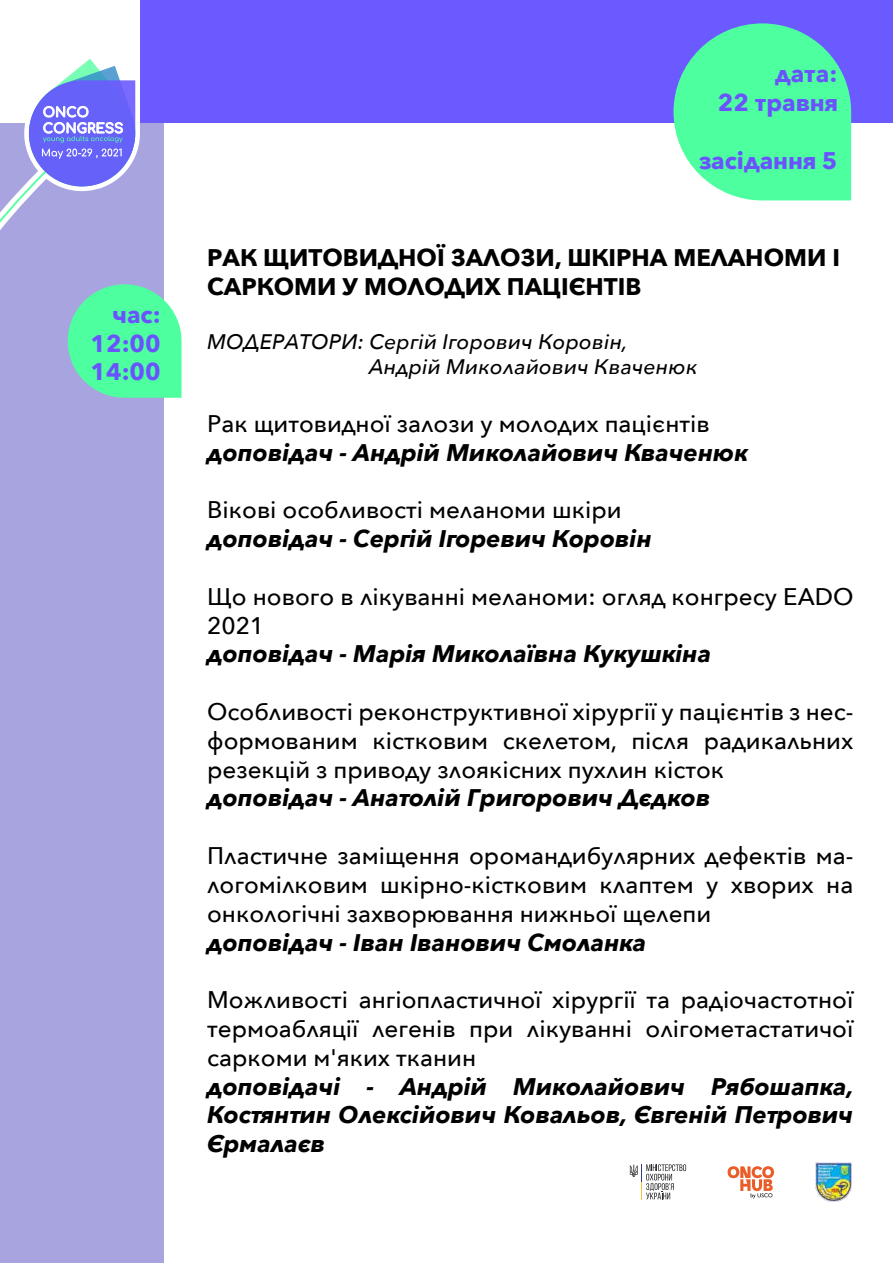
<style>
.page{position:relative;width:893px;height:1263px;background:#fff}
.page>*{position:absolute;margin:0;border:0;box-sizing:border-box;transform-origin:0 0}
.t1{font:500 24px/28.8px "Avenir Next";color:#000;text-align:justify}
.t2{font:italic 700 24px/28.8px "Avenir Next";color:#000;text-align:justify}
.t3{font:700 24px/28.8px "Avenir Next";color:#000}
.t4{font:700 24px/28.8px "Avenir Next";color:#6a52ff;text-align:right}
.t5{font:italic 500 21px/25.2px "Avenir Next";color:#000}
</style>
<div class="page">
<div style="left:0;top:123px;width:164px;height:1140px;background:#a7a4e0"></div>
<svg style="left:0;top:59px;width:182px;height:339px"></svg>
<svg style="left:827px;top:1162px;width:25px;height:40px"></svg>
<img style="left:815px;top:1162px;width:36px;height:39px">
<svg style="left:727px;top:1166px;width:47px;height:33px"></svg>
<svg style="left:629px;top:1164px;width:58px;height:36px"></svg>
<div style="left:140px;top:0;width:753px;height:123px;background:#6b5aff"></div>
<svg style="left:673px;top:23px;width:178px;height:177px"></svg>
<p class="t4" style="left:91px;top:300px;width:71px;text-align:justify;text-indent:22px">час:<br>12:00<br>14:00</p>
<p class="t4" style="left:718px;top:59px;width:121px">дата:<br>22 травня</p>
<p class="t4" style="left:699px;top:145px;width:139px">засідання 5</p>
<p class="t3" style="left:207px;top:243px;width:634px">РАК ЩИТОВИДНОЇ ЗАЛОЗИ, ШКІРНА МЕЛАНОМИ І<br>САРКОМИ У МОЛОДИХ ПАЦІЄНТІВ</p>
<p class="t5" style="left:369px;top:328px;width:330px;text-indent:-162px">МОДЕРАТОРИ: Сергій Ігорович Коровін,<br>Андрій Миколайович Кваченюк</p>
<p class="t1" style="left:207px;top:408px;width:504px">Рак щитовидної залози у молодих пацієнтів</p>
<p class="t2" style="left:207px;top:438px;width:542px">доповідач - Андрій Миколайович Кваченюк</p>
<p class="t1" style="left:207px;top:495px;width:416px">Вікові особливості меланоми шкіри</p>
<p class="t2" style="left:207px;top:524px;width:446px">доповідач - Сергій Ігоревич Коровін</p>
<p class="t1" style="left:207px;top:581px;width:648px">Що нового в лікуванні меланоми: огляд конгресу EADO<br>2021</p>
<p class="t2" style="left:207px;top:639px;width:506px">доповідач - Марія Миколаївна Кукушкіна</p>
<p class="t1" style="left:207px;top:696px;width:648px">Особливості реконструктивної хірургії у пацієнтів з нес&shy;формованим кістковим скелетом, після радикальних резекцій з приводу злоякісних пухлин кісток</p>
<p class="t2" style="left:207px;top:783px;width:505px">доповідач - Анатолій Григорович Дєдков</p>
<p class="t1" style="left:207px;top:840px;width:648px">Пластичне заміщення оромандибулярних дефектів ма&shy;логомілковим шкірно-кістковим клаптем у хворих на онкологічні захворювання нижньої щелепи</p>
<p class="t2" style="left:207px;top:927px;width:441px">доповідач - Іван Іванович Смоланка</p>
<p class="t1" style="left:207px;top:984px;width:648px">Можливості ангіопластичної хірургії та радіочастотної термоабляції легенів при лікуванні олігометастатичої саркоми м'яких тканин</p>
<p class="t2" style="left:207px;top:1071px;width:648px">доповідачі - Андрій Миколайович Рябошапка, Костянтин Олексійович Ковальов, Євгеній Петрович Єрмалаєв</p>
</div>
